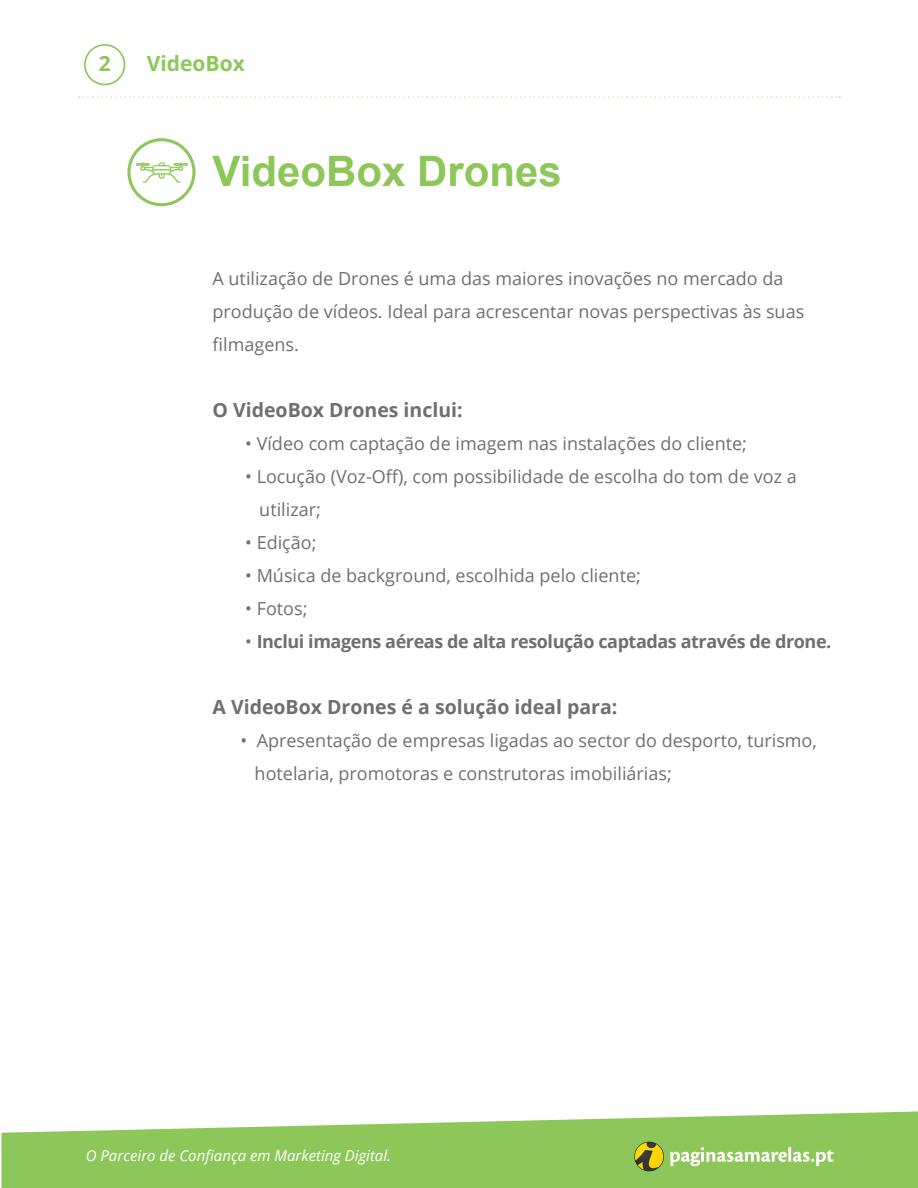
<style>
.page{position:relative;width:918px;height:1188px;background:#fff}
.page>*{position:absolute;margin:0;border:0;box-sizing:border-box;transform-origin:0 0}
.t1{font:700 42px "Arial";color:#8ec759}
.t2{font:700 21px "Open Sans";color:#8ec759}
.t3{font:700 19.5px "Open Sans";color:#6f6f6f}
.t4{font:18px/33px "Open Sans";color:#6f6f6f}
.t5{font:700 18px "Open Sans";letter-spacing:-.025em;color:#6f6f6f}
.t6{font:italic 15px "Open Sans";color:#fff}
.s1{font-weight:400}
</style>
<div class="page">
<svg style="left:2px;top:1112px;width:916px;height:76px;fill:#8ec759"></svg>
<svg style="left:634px;top:1142px;width:30px;height:29px"></svg>
<svg style="left:635px;top:1142px;width:28px;height:28px"></svg>
<svg style="left:670px;top:1147px;width:164px;height:19px"></svg>
<svg style="left:84px;top:44px;width:41px;height:41px"></svg>
<svg style="left:79px;top:96px;width:761px;height:2px"></svg>
<svg style="left:127px;top:138px;width:69px;height:68px"></svg>
<p class="t2" style="left:99px;top:48px;width:14px">2</p>
<p class="t2" style="left:147px;top:49px;width:100px">VideoBox</p>
<h1 class="t1" style="left:213px;top:143px;width:351px">VideoBox Drones</h1>
<p class="t4" style="left:213px;top:262px;width:593px">A utilização de Drones é uma das maiores inovações no mercado da produção de vídeos. Ideal para acrescentar novas perspectivas às suas filmagens.</p>
<p class="t3" style="left:213px;top:396px;width:252px">O VideoBox Drones inclui:</p>
<p class="t4" style="left:245px;top:427px;width:503px">• Vídeo com captação de imagem nas instalações do cliente;</p>
<p class="t4" style="left:259px;top:460px;width:539px;text-indent:-14px">• Locução (Voz-Off), com possibilidade de escolha do tom de voz a utilizar;</p>
<p class="t4" style="left:245px;top:525px;width:73px">• Edição;</p>
<p class="t4" style="left:245px;top:558px;width:397px">• Música de background, escolhida pelo cliente;</p>
<p class="t4" style="left:245px;top:591px;width:64px">• Fotos;</p>
<p class="t5" style="left:245px;top:629px;width:588px"><span class="s1">•</span> Inclui imagens aéreas de alta resolução captadas através de drone.</p>
<p class="t3" style="left:213px;top:693px;width:406px">A VideoBox Drones é a solução ideal para:</p>
<p class="t4" style="left:255px;top:724px;width:564px;text-indent:-14px">• Apresentação de empresas ligadas ao sector do desporto, turismo, hotelaria, promotoras e construtoras imobiliárias;</p>
<p class="t6" style="left:86px;top:1146px;width:307px">O Parceiro de Confiança em Marketing Digital.</p>
</div>
